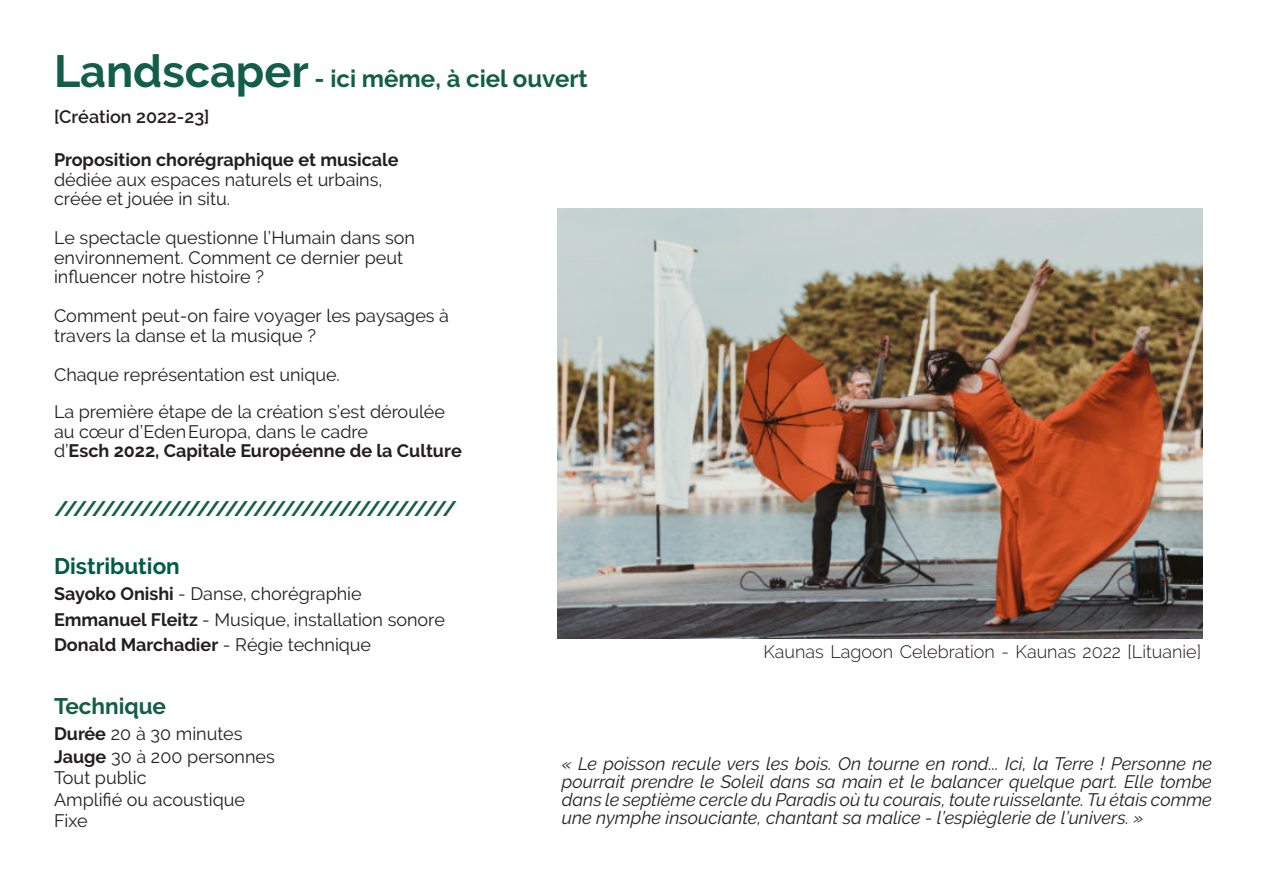
<style>
.page{position:relative;width:1263px;height:893px;background:#fff}
.page>*{position:absolute;margin:0;border:0;box-sizing:border-box;transform-origin:0 0}
.t1{font:700 24px "Raleway";color:#125e47}
.t2{font:700 22.5px "Raleway";color:#005d42}
.t3{font:700 22.5px "Raleway";color:#125e47}
.t4{font:700 21px "Raleway";color:#125e47}
.t5{font:18px/19.5px "Raleway";color:#231f20}
.t6{font:italic 18px/18px "Raleway";color:#231f20;text-align:justify}
.t7{font:700 18px/19.5px "Raleway";color:#231f20}
.t8{font:18px/22px "Raleway";color:#241f20}
.t9{font:300 18px "Raleway";color:#241115}
.t10{font:600 18px "Raleway";color:#231f20}
.s1{font-size:45px}
.s2{font-weight:400}
.s3{font-weight:700}
.s4{font-weight:700;color:#231f20}
.s5{color:#231f20}
</style>
<div class="page">
<img style="left:558px;top:208px;width:644px;height:430px">
<h1 class="t1" style="left:54px;top:64px;width:535px"><span class="s1">Landscaper</span> - ici même, à ciel ouvert</h1>
<p class="t10" style="left:54px;top:106px;width:157px">[Création 2022-23]</p>
<p class="t7" style="left:54px;top:150px;width:346px">Proposition chorégraphique et musicale</p>
<p class="t5" style="left:54px;top:170px;width:330px">dédiée aux espaces naturels et urbains, créée et jouée in situ.</p>
<p class="t5" style="left:54px;top:228px;width:363px">Le spectacle questionne l’Humain dans son environnement. Comment ce dernier peut influencer notre histoire ?</p>
<p class="t5" style="left:54px;top:306px;width:397px">Comment peut-on faire voyager les paysages à travers la danse et la musique ?</p>
<p class="t5" style="left:54px;top:356px;width:392px;line-height:37.5px">Chaque représentation est unique.<br>La première étape de la création s’est déroulée</p>
<p class="t7" style="left:54px;top:422px;width:409px"><span class="s2">au cœur d’EdenEuropa, dans le cadre<br>d’</span>Esch 2022, Capitale Européenne de la Culture</p>
<p class="t4" style="left:54px;top:496px;width:404px">//////////////////////////////////////////</p>
<p class="t2" style="left:54px;top:553px;width:127px">Distribution</p>
<p class="t5" style="left:54px;top:581px;width:393px;line-height:25.5px"><span class="s3">Sayoko Onishi</span> - Danse, chorégraphie<br><span class="s3">Emmanuel Fleitz</span> - Musique, installation sonore<br><span class="s3">Donald Marchadier</span> - Régie technique</p>
<p class="t3" style="left:54px;top:693px;width:114px">Technique</p>
<p class="t8" style="left:54px;top:722px;width:222px"><span class="s4">Durée</span> <span class="s5">20 à 30 minutes<br></span><span class="s4">Jauge</span> <span class="s5">30 à 200 personnes<br></span>Tout public<br>Amplifié ou acoustique<br>Fixe</p>
<p class="t9" style="left:763px;top:641px;width:439px">Kaunas Lagoon Celebration - Kaunas 2022 [Lituanie]</p>
<p class="t6" style="left:562px;top:754px;width:652px">« Le poisson recule vers les bois. On tourne en rond... Ici, la Terre ! Personne ne pourrait prendre le Soleil dans sa main et le balancer quelque part. Elle tombe dans le septième cercle du Paradis où tu courais, toute ruisselante. Tu étais comme une nymphe insouciante, chantant sa malice - l’espièglerie de l’univers. »</p>
</div>
